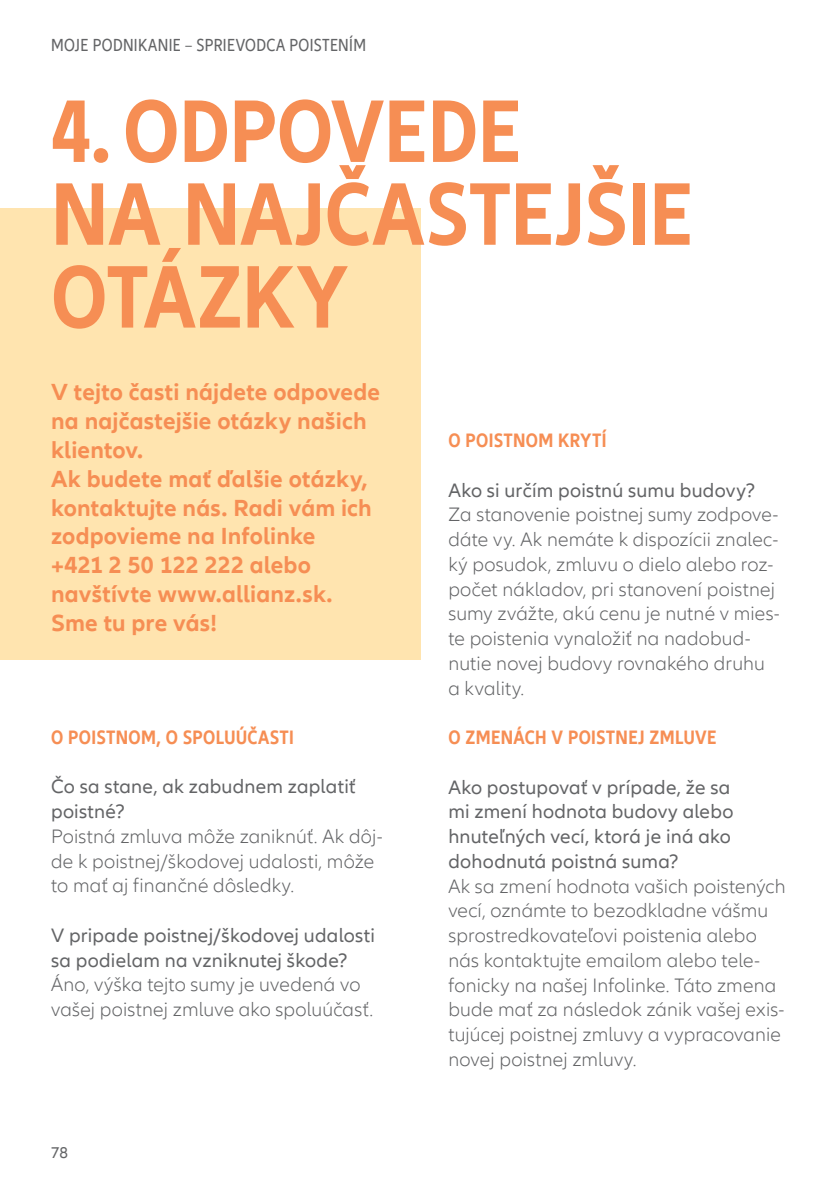
<style>
.page{position:relative;width:840px;height:1191px;background:#fff}
.page>*{position:absolute;margin:0;border:0;box-sizing:border-box;transform-origin:0 0}
.t1{font:700 condensed 92px/82.8px "Allianz Neo";letter-spacing:.005em;color:#f68e54}
.t2{font:700 24px/28.8px "Allianz Neo";letter-spacing:.01em;color:#f68e54}
.t3{font:300 20px/24.8px "Allianz Neo";letter-spacing:.01em;color:#636466}
.t4{font:20px/24.8px "Allianz Neo";letter-spacing:.015em;color:#636466}
.t5{font:700 condensed 20px "Allianz Neo";letter-spacing:.02em;color:#f68e54}
.t6{font:condensed 18px "Allianz Neo";letter-spacing:.02em;color:#636466}
.t7{font:16px "Allianz Neo";color:#636466}
</style>
<div class="page">
<div style="left:0;top:208px;width:420px;height:451px;background:#ffe4af"></div>
<p class="t6" style="left:51px;top:35px;width:316px">MOJE PODNIKANIE – SPRIEVODCA POISTENÍM</p>
<h1 class="t1" style="left:51px;top:92px;width:643px">4.ODPOVEDE<br>NA NAJČASTEJŠIE<br>OTÁZKY</h1>
<p class="t2" style="left:51px;top:378px;width:330px">V tejto časti nájdete odpovede na najčastejšie otázky našich klientov.<br>Ak budete mať ďalšie otázky, kontaktujte nás. Radi vám ich zodpovieme na Infolinke<br>+421 2 50 122 222 alebo navštívte www.allianz.sk.<br>Sme tu pre vás!</p>
<p class="t5" style="left:51px;top:725px;width:244px">O POISTNOM, O SPOLUÚČASTI</p>
<p class="t4" style="left:51px;top:775px;width:306px">Čo sa stane, ak zabudnem zaplatiť poistné?</p>
<p class="t3" style="left:51px;top:824px;width:333px">Poistná zmluva môže zaniknúť. Ak dôj&shy;de k poistnej/škodovej udalosti, môže to mať aj finančné dôsledky.</p>
<p class="t4" style="left:51px;top:923px;width:325px">V pripade poistnej/škodovej udalosti sa podielam na vzniknutej škode?</p>
<p class="t3" style="left:51px;top:973px;width:323px">Áno, výška tejto sumy je uvedená vo vašej poistnej zmluve ako spoluúčasť.</p>
<p class="t7" style="left:51px;top:1143px;width:18px">78</p>
<p class="t5" style="left:448px;top:429px;width:159px">O POISTNOM KRYTÍ</p>
<p class="t4" style="left:448px;top:478px;width:308px">Ako si určím poistnú sumu budovy?</p>
<p class="t3" style="left:448px;top:503px;width:333px">Za stanovenie poistnej sumy zodpove&shy;dáte vy. Ak nemáte k dispozícii znalec&shy;ký posudok, zmluvu o dielo alebo roz&shy;počet nákladov, pri stanovení poistnej sumy zvážte, akú cenu je nutné v mies&shy;te poistenia vynaložiť na nadobud&shy;nutie novej budovy rovnakého druhu a kvality.</p>
<p class="t5" style="left:448px;top:726px;width:269px">O ZMENÁCH V POISTNEJ ZMLUVE</p>
<p class="t4" style="left:448px;top:775px;width:286px">Ako postupovať v prípade, že sa mi zmení hodnota budovy alebo hnuteľných vecí, ktorá je iná ako dohodnutá poistná suma?</p>
<p class="t3" style="left:448px;top:874px;width:338px">Ak sa zmení hodnota vašich poistených vecí, oznámte to bezodkladne vášmu sprostredkovateľovi poistenia alebo nás kontaktujte emailom alebo tele&shy;fonicky na našej Infolinke. Táto zmena bude mať za následok zánik vašej exis&shy;tujúcej poistnej zmluvy a vypracovanie novej poistnej zmluvy.</p>
</div>
